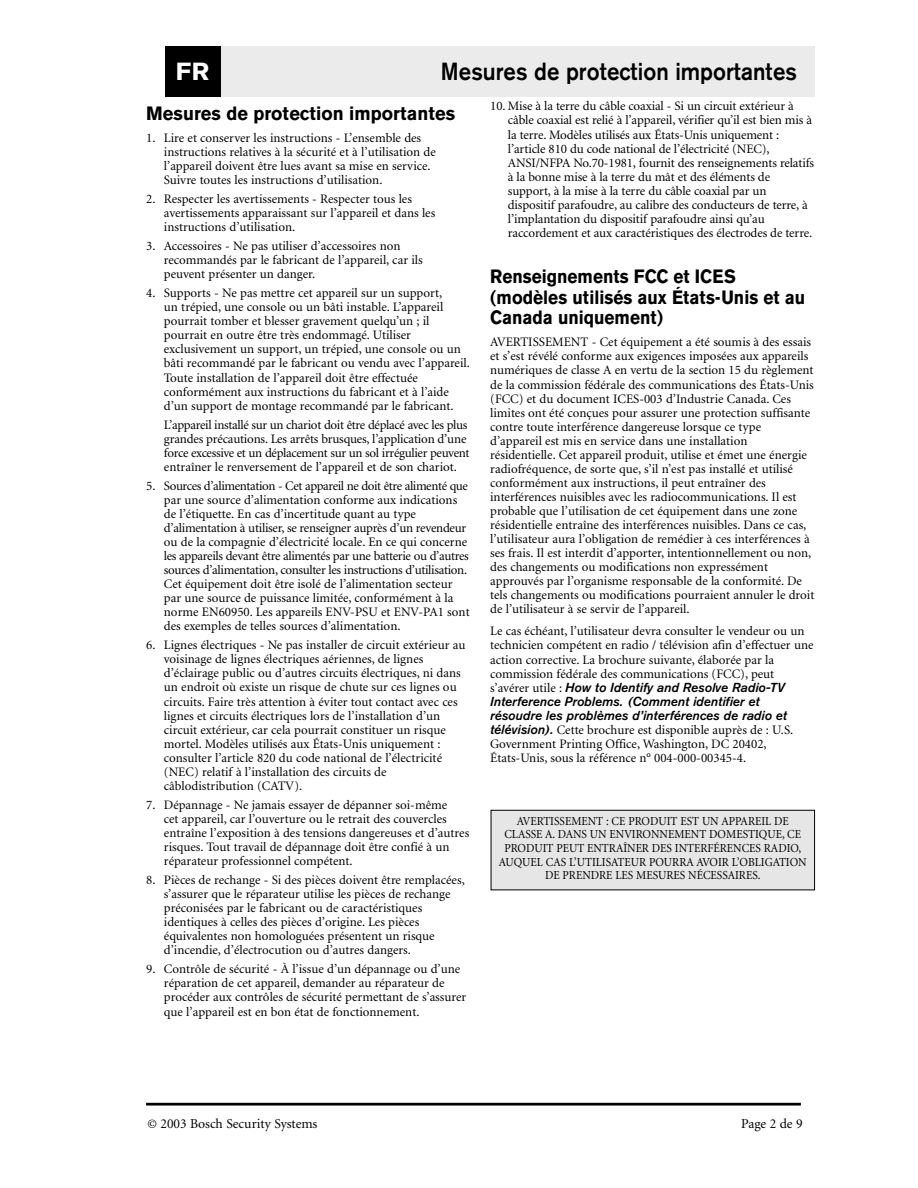
<style>
.page{position:relative;width:918px;height:1188px;background:#fff}
.page>*{position:absolute;margin:0;border:0;box-sizing:border-box;transform-origin:0 0}
.t1{font:500 24.6px "Akzidenz Grotesk BQ";color:#000;scale:.9 1}
.t2{font:700 24.6px "Akzidenz Grotesk BQ";color:#fff}
.t3{font:700 19.05px/20.4px "Akzidenz Grotesk BQ";color:#000;scale:.9 1}
.t4{font:700 19.05px "Akzidenz Grotesk BQ";color:#000;scale:.95 1}
.t5{font:13.65px "Minion";color:#000}
.t6{font:12.9px/14.1px "Minion";color:#000}
.t7{font:12.9px/14.1px "Minion";letter-spacing:-.025em;color:#000}
.t8{font:italic 500 12.9px/14.1px "Akzidenz Grotesk BQ";color:#000}
.t9{font:12.3px/13.6px "Minion";color:#000;text-align:center;scale:.93 1}
.s1{font-family:"Minion";font-weight:400;font-style:normal}
.s2{font-family:"Akzidenz Grotesk BQ";font-weight:500;font-style:italic}
</style>
<div class="page">
<div style="left:220px;top:46px;width:595px;height:50px;background:#ebebeb"></div>
<div style="left:165px;top:46px;width:55px;height:50px;background:#000"></div>
<hr style="left:146px;top:1103px;width:655px;height:3px;background:#000">
<div style="left:491px;top:811px;width:323px;height:79px;background:#e6e6e6"></div>
<div style="left:491px;top:810px;width:324px;height:80px;border:1px solid #000"></div>
<h1 class="t2" style="left:176px;top:63px;width:35px">FR</h1>
<h1 class="t1" style="left:441px;top:63px;width:397px">Mesures de protection importantes</h1>
<h2 class="t4" style="left:146px;top:106px;width:327px">Mesures de protection importantes</h2>
<p class="t6" style="left:164px;top:132px;width:273px;text-indent:-18px">1. Lire et conserver les instructions - L’ensemble des instructions relatives à la sécurité et à l’utilisation de l’appareil doivent être lues avant sa mise en service.<br>Suivre toutes les instructions d’utilisation.</p>
<p class="t6" style="left:164px;top:193px;width:273px;text-indent:-18px">2. Respecter les avertissements - Respecter tous les avertissements apparaissant sur l’appareil et dans les instructions d’utilisation.</p>
<p class="t6" style="left:164px;top:240px;width:260px;text-indent:-18px">3. Accessoires - Ne pas utiliser d’accessoires non recommandés par le fabricant de l’appareil, car ils peuvent présenter un danger.</p>
<p class="t6" style="left:164px;top:287px;width:308px;text-indent:-18px">4. Supports - Ne pas mettre cet appareil sur un support,<br>un trépied, une console ou un bâti instable. L’appareil pourrait tomber et blesser gravement quelqu’un ; il pourrait en outre être très endommagé. Utiliser exclusivement un support, un trépied, une console ou un bâti recommandé par le fabricant ou vendu avec l’appareil.<br>Toute installation de l’appareil doit être effectuée conformément aux instructions du fabricant et à l’aide d’un support de montage recommandé par le fabricant.</p>
<p class="t7" style="left:164px;top:419px;width:307px">L’appareil installé sur un chariot doit être déplacé avec les plus grandes précautions. Les arrêts brusques, l’application d’une force excessive et un déplacement sur un sol irrégulier peuvent entraîner le renversement de l’appareil et de son chariot.</p>
<p class="t6" style="left:164px;top:480px;width:307px;text-indent:-18px">5. Sources d’alimentation - Cet appareil ne doit être alimenté que par une source d’alimentation conforme aux indications de l’étiquette. En cas d’incertitude quant au type d’alimentation à utiliser, se renseigner auprès d’un revendeur ou de la compagnie d’électricité locale. En ce qui concerne les appareils devant être alimentés par une batterie ou d’autres sources d’alimentation, consulter les instructions d’utilisation.<br>Cet équipement doit être isolé de l’alimentation secteur par une source de puissance limitée, conformément à la norme EN60950. Les appareils ENV-PSU et ENV-PA1 sont des exemples de telles sources d’alimentation.</p>
<p class="t6" style="left:164px;top:639px;width:303px;text-indent:-18px">6. Lignes électriques - Ne pas installer de circuit extérieur au voisinage de lignes électriques aériennes, de lignes d’éclairage public ou d’autres circuits électriques, ni dans un endroit où existe un risque de chute sur ces lignes ou circuits. Faire très attention à éviter tout contact avec ces lignes et circuits électriques lors de l’installation d’un circuit extérieur, car cela pourrait constituer un risque mortel. Modèles utilisés aux États-Unis uniquement : consulter l’article 820 du code national de l’électricité (NEC) relatif à l’installation des circuits de câblodistribution (CATV).</p>
<p class="t6" style="left:164px;top:799px;width:307px;text-indent:-18px">7. Dépannage - Ne jamais essayer de dépanner soi-même<br>cet appareil, car l’ouverture ou le retrait des couvercles entraîne l’exposition à des tensions dangereuses et d’autres risques. Tout travail de dépannage doit être confié à un réparateur professionnel compétent.</p>
<p class="t6" style="left:164px;top:874px;width:302px;text-indent:-18px">8. Pièces de rechange - Si des pièces doivent être remplacées, s’assurer que le réparateur utilise les pièces de rechange préconisées par le fabricant ou de caractéristiques identiques à celles des pièces d’origine. Les pièces équivalentes non homologuées présentent un risque d’incendie, d’électrocution ou d’autres dangers.</p>
<p class="t6" style="left:164px;top:963px;width:304px;text-indent:-18px">9. Contrôle de sécurité - À l’issue d’un dépannage ou d’une réparation de cet appareil, demander au réparateur de procéder aux contrôles de sécurité permettant de s’assurer que l’appareil est en bon état de fonctionnement.</p>
<p class="t6" style="left:508px;top:100px;width:308px;text-indent:-18px">10. Mise à la terre du câble coaxial - Si un circuit extérieur à câble coaxial est relié à l’appareil, vérifier qu’il est bien mis à la terre. Modèles utilisés aux États-Unis uniquement : l’article 810 du code national de l’électricité (NEC), ANSI/NFPA No.70-1981, fournit des renseignements relatifs à la bonne mise à la terre du mât et des éléments de support, à la mise à la terre du câble coaxial par un dispositif parafoudre, au calibre des conducteurs de terre, à l’implantation du dispositif parafoudre ainsi qu’au raccordement et aux caractéristiques des électrodes de terre.</p>
<h2 class="t3" style="left:490px;top:269px;width:351px">Renseignements FCC et ICES (modèles utilisés aux États-Unis et au<br>Canada uniquement)</h2>
<p class="t6" style="left:490px;top:336px;width:326px">AVERTISSEMENT - Cet équipement a été soumis à des essais et s’est révélé conforme aux exigences imposées aux appareils numériques de classe A en vertu de la section 15 du règlement de la commission fédérale des communications des États-Unis (FCC) et du document ICES-003 d’Industrie Canada. Ces limites ont été conçues pour assurer une protection suffisante contre toute interférence dangereuse lorsque ce type d’appareil est mis en service dans une installation résidentielle. Cet appareil produit, utilise et émet une énergie radiofréquence, de sorte que, s’il n’est pas installé et utilisé conformément aux instructions, il peut entraîner des interférences nuisibles avec les radiocommunications. Il est probable que l’utilisation de cet équipement dans une zone résidentielle entraîne des interférences nuisibles. Dans ce cas, l’utilisateur aura l’obligation de remédier à ces interférences à ses frais. Il est interdit d’apporter, intentionnellement ou non, des changements ou modifications non expressément approuvés par l’organisme responsable de la conformité. De tels changements ou modifications pourraient annuler le droit de l’utilisateur à se servir de l’appareil.</p>
<p class="t6" style="left:490px;top:625px;width:325px">Le cas échéant, l’utilisateur devra consulter le vendeur ou un technicien compétent en radio / télévision afin d’effectuer une action corrective. La brochure suivante, élaborée par la commission fédérale des communications (FCC), peut</p>
<p class="t8" style="left:490px;top:682px;width:298px"><span class="s1">s’avérer utile :</span> How to Identify and Resolve Radio-TV<br>Interference Problems. (Comment identifier et résoudre les problèmes d’interférences de radio et</p>
<p class="t6" style="left:490px;top:724px;width:305px"><span class="s2">télévision).</span> Cette brochure est disponible auprès de : U.S.<br>Government Printing Office, Washington, DC 20402,<br>États-Unis, sous la référence n° 004-000-00345-4.</p>
<p class="t9" style="left:499px;top:815px;width:333px">AVERTISSEMENT : CE PRODUIT EST UN APPAREIL DE CLASSE A. DANS UN ENVIRONNEMENT DOMESTIQUE, CE PRODUIT PEUT ENTRAÎNER DES INTERFÉRENCES RADIO, AUQUEL CAS L’UTILISATEUR POURRA AVOIR L’OBLIGATION DE PRENDRE LES MESURES NÉCESSAIRES.</p>
<p class="t5" style="left:147px;top:1118px;width:172px">© 2003 Bosch Security Systems</p>
<p class="t5" style="left:741px;top:1118px;width:63px">Page 2 de 9</p>
</div>
